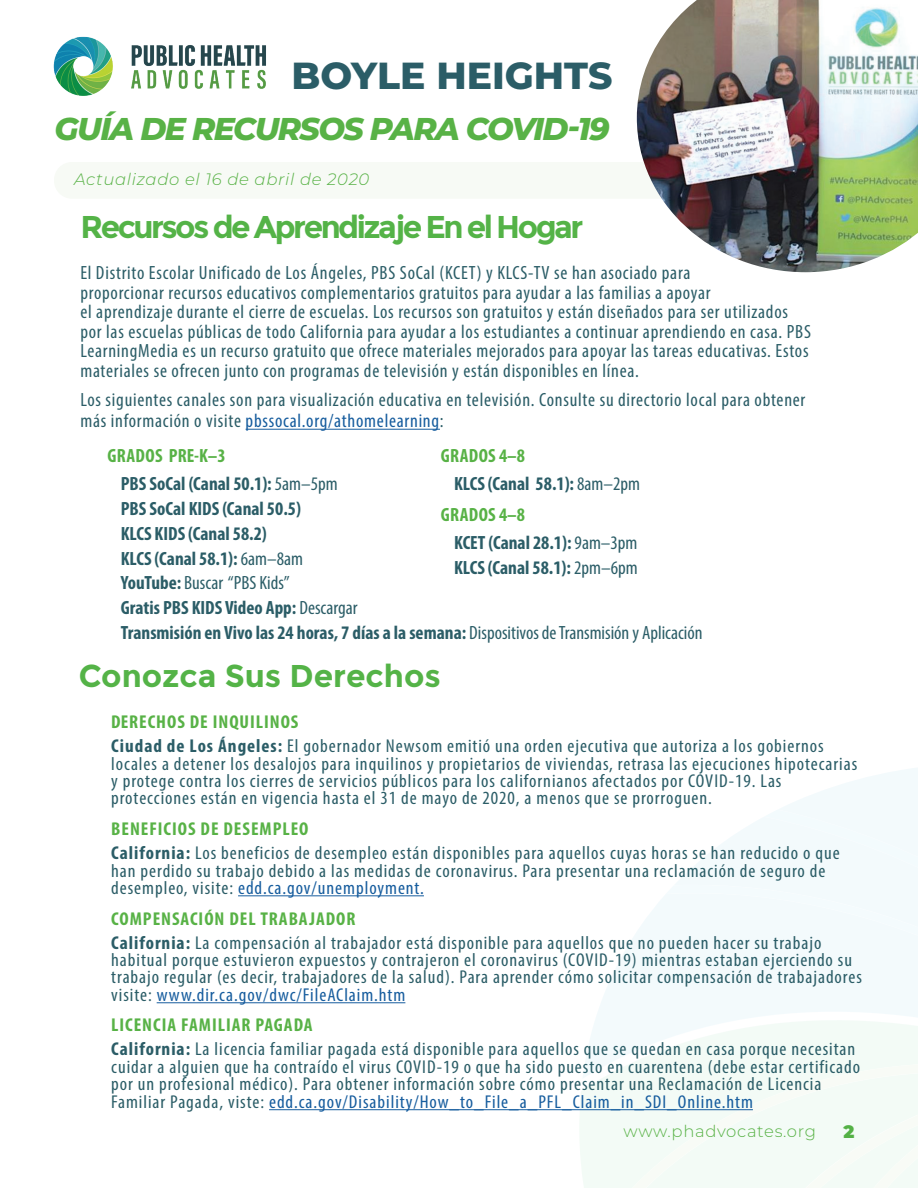
<style>
.page{position:relative;width:918px;height:1188px;background:#fff}
.page>*{position:absolute;margin:0;border:0;box-sizing:border-box;transform-origin:0 0}
.t1{font:800 37.65px "Montserrat";color:#2b5d67}
.t2{font:700 31.5px "Montserrat";letter-spacing:-.08em;color:#54b347}
.t3{font:italic 800 31.5px "Montserrat";letter-spacing:-.05em;color:#58b246}
.t4{font:700 31.5px "Montserrat";color:#54b347}
.t5{font:condensed 19.2px/19.5px "Myriad Pro";letter-spacing:.04em;color:#2b5d67}
.t6{font:700 condensed 19.2px/24.8px "Myriad Pro";color:#2b5d67}
.t7{font:condensed 18.6px/17.4px "Myriad Pro";letter-spacing:.05em;color:#2b5d67}
.t8{font:900 18px "Montserrat";color:#58b246}
.t9{font:italic 300 16.5px "Montserrat";letter-spacing:.04em;color:#58b246}
.t10{font:300 16.5px "Montserrat";letter-spacing:.04em;color:#58b246}
.s1{color:#175d9e}
.s2{color:#58b246}
.s3{font-weight:400}
.s4{font-weight:700;color:#58b246}
.s5{font-weight:700}
</style>
<div class="page">
<img style="left:637px;top:0;width:281px;height:272px">
<svg style="left:520px;top:1046px;width:69px;height:142px"></svg>
<svg style="left:589px;top:921px;width:56px;height:267px;fill:#f3fbfc"></svg>
<svg style="left:645px;top:768px;width:273px;height:420px"></svg>
<svg style="left:741px;top:775px;width:177px;height:22px"></svg>
<svg style="left:666px;top:797px;width:252px;height:388px;fill:#f3fbfc"></svg>
<img style="left:53px;top:36px;width:213px;height:60px">
<hr style="left:246px;top:429px;width:194px;height:1px;background:#175d9e">
<hr style="left:238px;top:895px;width:186px;height:1px;background:#175d9e">
<hr style="left:157px;top:1002px;width:248px;height:1px;background:#175d9e">
<hr style="left:269px;top:1109px;width:484px;height:1px;background:#175d9e">
<h1 class="t1" style="left:292px;top:48px;width:322px">BOYLE HEIGHTS</h1>
<h2 class="t3" style="left:55px;top:106px;width:556px">GUÍA DE RECURSOS PARA COVID-19</h2>
<p class="t9" style="left:74px;top:168px;width:297px">Actualizado el 16 de abril de 2020</p>
<h2 class="t2" style="left:80px;top:208px;width:504px">Recursos de Aprendizaje En el Hogar</h2>
<p class="t5" style="left:80px;top:263px;width:732px">El Distrito Escolar Unificado de Los Ángeles, PBS SoCal (KCET) y KLCS-TV se han asociado para<br>proporcionar recursos educativos complementarios gratuitos para ayudar a las familias a apoyar<br>el aprendizaje durante el cierre de escuelas. Los recursos son gratuitos y están diseñados para ser utilizados por las escuelas públicas de todo California para ayudar a los estudiantes a continuar aprendiendo en casa. PBS LearningMedia es un recurso gratuito que ofrece materiales mejorados para apoyar las tareas educativas. Estos materiales se ofrecen junto con programas de televisión y están disponibles en línea.</p>
<p class="t5" style="left:80px;top:389px;width:727px;line-height:21px">Los siguientes canales son para visualización educativa en televisión. Consulte su directorio local para obtener más información o visite <span class="s1">pbssocal.org/athomelearning</span>:</p>
<p class="t6" style="left:121px;top:441px;width:218px;line-height:28.2px;text-indent:-13px"><span class="s2">GRADOS PRE-K–3<br></span>PBS SoCal (Canal 50.1): <span class="s3">5am–5pm</span></p>
<p class="t6" style="left:121px;top:496px;width:583px">PBS SoCal KIDS (Canal 50.5)<br>KLCS KIDS (Canal 58.2)<br>KLCS (Canal 58.1): <span class="s3">6am–8am<br></span>YouTube: <span class="s3">Buscar “PBS Kids”<br></span>Gratis PBS KIDS Video App: <span class="s3">Descargar<br></span>Transmisión en Vivo las 24 horas, 7 días a la semana: <span class="s3">Dispositivos de Transmisión y Aplicación</span></p>
<h2 class="t4" style="left:79px;top:657px;width:363px">Conozca Sus Derechos</h2>
<p class="t6" style="left:454px;top:441px;width:187px;line-height:28.2px;text-indent:-13px"><span class="s2">GRADOS 4–8<br></span>KLCS (Canal 58.1): <span class="s3">8am–2pm</span></p>
<p class="t6" style="left:454px;top:500px;width:185px;line-height:28.2px;text-indent:-13px"><span class="s2">GRADOS 4–8<br></span>KCET (Canal 28.1): <span class="s3">9am–3pm</span></p>
<p class="t6" style="left:454px;top:555px;width:185px">KLCS (Canal 58.1): <span class="s3">2pm–6pm</span></p>
<p class="t7" style="left:111px;top:710px;width:714px;line-height:24px"><span class="s4">DERECHOS DE INQUILINOS<br></span><span class="s5">Ciudad de Los Ángeles:</span> El gobernador Newsom emitió una orden ejecutiva que autoriza a los gobiernos</p>
<p class="t7" style="left:111px;top:754px;width:748px">locales a detener los desalojos para inquilinos y propietarios de viviendas, retrasa las ejecuciones hipotecarias y protege contra los cierres de servicios públicos para los californianos afectados por COVID-19. Las protecciones están en vigencia hasta el 31 de mayo de 2020, a menos que se prorroguen.</p>
<p class="t7" style="left:111px;top:817px;width:730px;line-height:24px"><span class="s4">BENEFICIOS DE DESEMPLEO<br></span><span class="s5">California:</span> Los beneficios de desempleo están disponibles para aquellos cuyas horas se han reducido o que</p>
<p class="t7" style="left:111px;top:861px;width:716px">han perdido su trabajo debido a las medidas de coronavirus. Para presentar una reclamación de seguro de desempleo, visite: <span class="s1">edd.ca.gov/unemployment.</span></p>
<p class="t7" style="left:111px;top:906px;width:712px;line-height:24px"><span class="s4">COMPENSACIÓN DEL TRABAJADOR<br></span><span class="s5">California:</span> La compensación al trabajador está disponible para aquellos que no pueden hacer su trabajo</p>
<p class="t7" style="left:111px;top:951px;width:752px">habitual porque estuvieron expuestos y contrajeron el coronavirus (COVID-19) mientras estaban ejerciendo su trabajo regular (es decir, trabajadores de la salud). Para aprender cómo solicitar compensación de trabajadores visite: <span class="s1">www.dir.ca.gov/dwc/FileAClaim.htm</span></p>
<p class="t7" style="left:111px;top:1013px;width:746px;line-height:24px"><span class="s4">LICENCIA FAMILIAR PAGADA<br></span><span class="s5">California:</span> La licencia familiar pagada está disponible para aquellos que se quedan en casa porque necesitan</p>
<p class="t7" style="left:111px;top:1058px;width:751px">cuidar a alguien que ha contraído el virus COVID-19 o que ha sido puesto en cuarentena (debe estar certificado por un profesional médico). Para obtener información sobre cómo presentar una Reclamación de Licencia<br>Familiar Pagada, viste: <span class="s1">edd.ca.gov/Disability/How_to_File_a_PFL_Claim_in_SDI_Online.htm</span></p>
<p class="t10" style="left:624px;top:1120px;width:194px">www.phadvocates.org</p>
<p class="t8" style="left:843px;top:1119px;width:12px">2</p>
</div>
